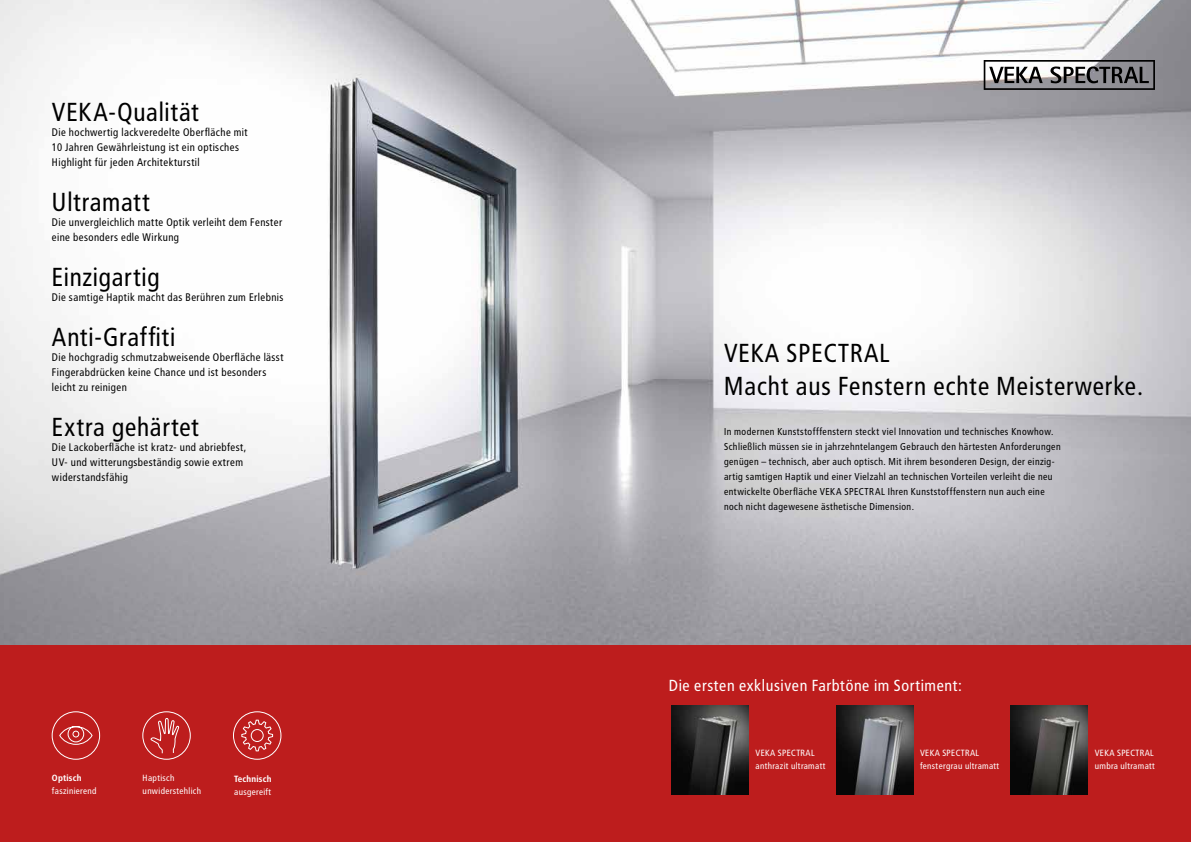
<style>
.page{position:relative;width:1191px;height:842px;background:#fff}
.page>*{position:absolute;margin:0;border:0;box-sizing:border-box;transform-origin:0 0}
.t1{font:26px/33px "Transit";color:#000}
.t2{font:16px "Transit";color:#fff}
.t3{font:11px/15px "Transit";color:#000}
.t4{font:10px/15px "Transit";letter-spacing:.005em;color:#000}
.t5{font:9px/13px "Transit";color:#fff}
.t6{font:700 9px "Transit";color:#fff}
</style>
<div class="page">
<img style="left:0;top:0;width:1191px;height:645px">
<div style="left:0;top:645px;width:1191px;height:197px;background:#bd1d1d"></div>
<svg style="left:983px;top:60px;width:172px;height:30px"></svg>
<img style="left:671px;top:705px;width:77px;height:89px">
<img style="left:1010px;top:705px;width:77px;height:89px">
<img style="left:836px;top:705px;width:77px;height:89px">
<div style="left:143px;top:712px;width:47px;height:47px;border:1px solid #fff;border-radius:50%"></div>
<svg style="left:150px;top:718px;width:29px;height:36px"></svg>
<div style="left:52px;top:712px;width:48px;height:47px;border:1px solid #fff;border-radius:50%"></div>
<svg style="left:59px;top:726px;width:33px;height:19px"></svg>
<div style="left:233px;top:712px;width:48px;height:47px;border:1px solid #fff;border-radius:50%"></div>
<svg style="left:241px;top:720px;width:32px;height:31px"></svg>
<h1 class="t1" style="left:52px;top:96px;width:150px">VEKA-Qualität</h1>
<p class="t3" style="left:52px;top:125px;width:198px">Die hochwertig lackveredelte Oberfläche mit<br>10 Jahren Gewährleistung ist ein optisches<br>Highlight für jeden Architekturstil</p>
<h1 class="t1" style="left:52px;top:186px;width:100px">Ultramatt</h1>
<p class="t3" style="left:52px;top:215px;width:232px">Die unvergleichlich matte Optik verleiht dem Fenster eine besonders edle Wirkung</p>
<h1 class="t1" style="left:52px;top:261px;width:110px">Einzigartig</h1>
<p class="t3" style="left:52px;top:290px;width:233px">Die samtige Haptik macht das Berühren zum Erlebnis</p>
<h1 class="t1" style="left:52px;top:321px;width:126px">Anti-Graffiti</h1>
<p class="t3" style="left:52px;top:350px;width:233px">Die hochgradig schmutzabweisende Oberfläche lässt<br>Fingerabdrücken keine Chance und ist besonders leicht zu reinigen</p>
<h1 class="t1" style="left:52px;top:411px;width:150px">Extra gehärtet</h1>
<p class="t3" style="left:52px;top:440px;width:196px">Die Lackoberfläche ist kratz- und abriebfest,<br>UV- und witterungsbeständig sowie extrem widerstandsfähig</p>
<p class="t6" style="left:52px;top:773px;width:31px">Optisch</p>
<p class="t5" style="left:52px;top:785px;width:46px">faszinierend</p>
<p class="t5" style="left:143px;top:772px;width:60px">Haptisch unwiderstehlich</p>
<p class="t6" style="left:234px;top:773px;width:39px">Technisch</p>
<p class="t5" style="left:234px;top:785px;width:39px">ausgereift</p>
<h1 class="t1" style="left:724px;top:336px;width:421px">VEKA SPECTRAL<br>Macht aus Fenstern echte Meisterwerke.</h1>
<p class="t4" style="left:724px;top:424px;width:338px">In modernen Kunststofffenstern steckt viel Innovation und technisches Knowhow.<br>Schließlich müssen sie in jahrzehntelangem Gebrauch den härtesten Anforderungen genügen – technisch, aber auch optisch. Mit ihrem besonderen Design, der einzig&shy;artig samtigen Haptik und einer Vielzahl an technischen Vorteilen verleiht die neu entwickelte Oberfläche VEKA SPECTRAL Ihren Kunststofffenstern nun auch eine noch nicht dagewesene ästhetische Dimension.</p>
<h2 class="t2" style="left:669px;top:676px;width:295px">Die ersten exklusiven Farbtöne im Sortiment:</h2>
<p class="t5" style="left:755px;top:747px;width:72px">VEKA SPECTRAL anthrazit ultramatt</p>
<p class="t5" style="left:1094px;top:747px;width:62px">VEKA SPECTRAL umbra ultramatt</p>
<p class="t5" style="left:920px;top:747px;width:81px">VEKA SPECTRAL fenstergrau ultramatt</p>
</div>
